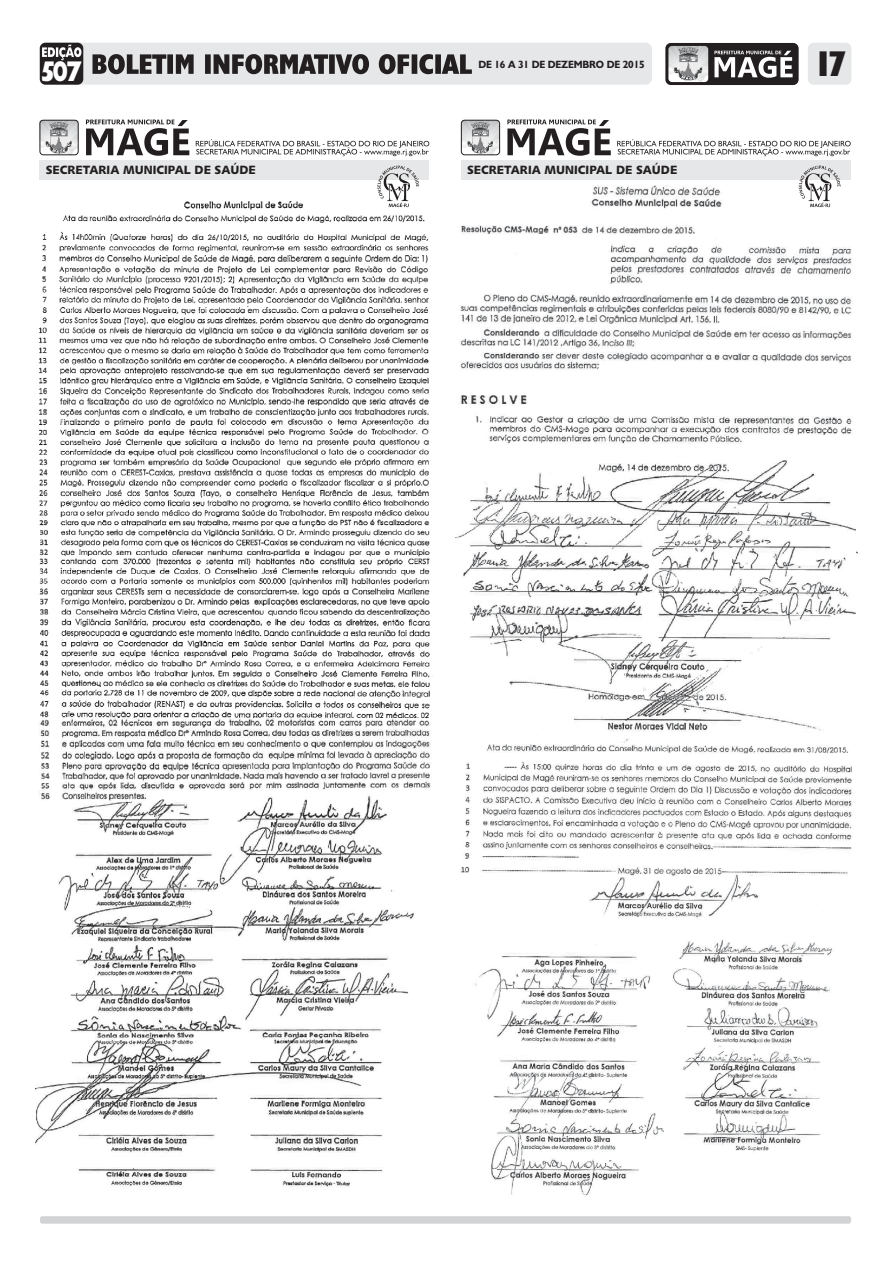
<style>
.page{position:relative;width:893px;height:1263px;background:#fff}
.page>*{position:absolute;margin:0;border:0;box-sizing:border-box;transform-origin:0 0}
.t1{font:700 condensed 36px "Humanist 521 BT Xtra";color:#231f20;scale:1.08 1}
.t2{font:800 28.65px "Humanist 521 BT";color:#fff;scale:.82 1}
.t3{font:12px "Humanist 531 BT Black A";color:#231f20}
.t4{font:700 10.5px "Humanist 521 BT";letter-spacing:-.015em;color:#231f20}
</style>
<div class="page">
<img style="left:460px;top:185px;width:398px;height:369px">
<img style="left:38px;top:201px;width:392px;height:518px">
<img style="left:35px;top:719px;width:396px;height:468px">
<div style="left:40px;top:1216px;width:811px;height:8px;background:#d1d3d4;border-radius:2px"></div>
<svg style="left:665px;top:43px;width:134px;height:42px"></svg>
<div style="left:808px;top:43px;width:43px;height:42px;background:#e6e7e8;border-radius:6px"></div>
<div style="left:68px;top:43px;width:584px;height:42px;background:#e6e7e8;border-radius:6px"></div>
<svg style="left:93px;top:54px;width:379px;height:20px"></svg>
<div style="left:40px;top:43px;width:43px;height:42px;background:#231f20;border-radius:6px"></div>
<svg style="left:42px;top:44px;width:39px;height:16px"></svg>
<img style="left:456px;top:412px;width:399px;height:330px">
<img style="left:460px;top:745px;width:393px;height:451px">
<div style="left:39px;top:160px;width:390px;height:20px;background:#e6e7e8"></div>
<img style="left:40px;top:120px;width:38px;height:35px">
<svg style="left:86px;top:119px;width:103px;height:37px"></svg>
<svg style="left:196px;top:139px;width:233px;height:17px"></svg>
<div style="left:40px;top:120px;width:39px;height:35px;border:1px solid #231f20;border-radius:3px"></div>
<svg style="left:377px;top:166px;width:42px;height:41px"></svg>
<div style="left:461px;top:160px;width:390px;height:20px;background:#e6e7e8"></div>
<img style="left:461px;top:120px;width:39px;height:35px">
<svg style="left:507px;top:119px;width:104px;height:37px"></svg>
<svg style="left:617px;top:139px;width:234px;height:17px"></svg>
<div style="left:461px;top:120px;width:39px;height:35px;border:1px solid #231f20;border-radius:3px"></div>
<svg style="left:799px;top:166px;width:41px;height:41px"></svg>
<h2 class="t2" style="left:40px;top:59px;width:52px">507</h2>
<p class="t4" style="left:478px;top:60px;width:168px">DE 16 A 31 DE DEZEMBRO DE 2015</p>
<p class="t3" style="left:46px;top:165px;width:212px">SECRETARIA MUNICIPAL DE SAÚDE</p>
<p class="t3" style="left:467px;top:165px;width:212px">SECRETARIA MUNICIPAL DE SAÚDE</p>
<h1 class="t1" style="left:817px;top:49px;width:27px">17</h1>
</div>
